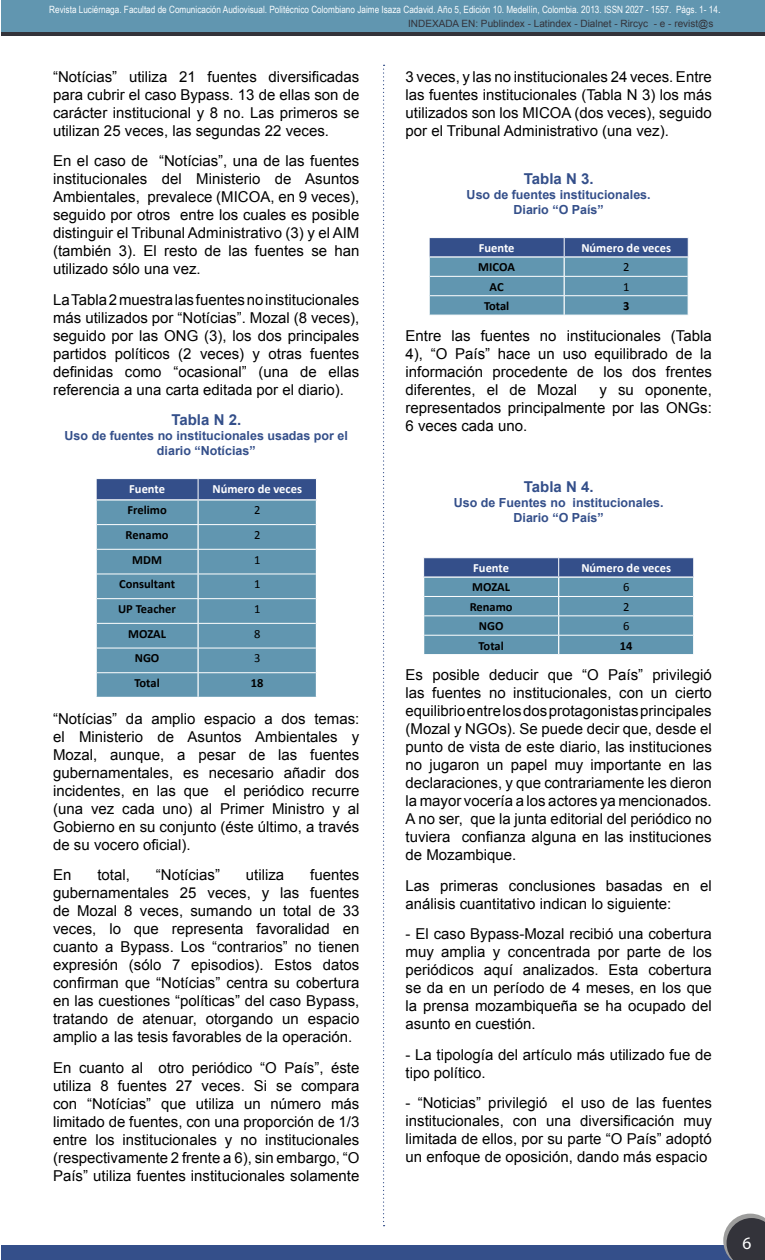
<style>
.page{position:relative;width:765px;height:1260px;background:#fff}
.page>*{position:absolute;margin:0;border:0;box-sizing:border-box;transform-origin:0 0}
.t1{font:17.5px "Myriad Pro";color:#fff}
.t2{font:15px/18px "Arial";color:#000;text-align:justify}
.t3{font:700 15px "Arial";color:#344f8a}
.t4{font:700 12.5px/15px "Arial";color:#344f8a;text-align:center}
.t5{font:700 12.5px "Calibri";color:#000}
.t6{font:700 12.5px "Calibri";color:#fff}
.t7{font:12.5px "Calibri";color:#000}
.t8{font:10px "Arial Narrow";color:#fafdff}
.t9{font:10px "Arial";color:#33333a}
.s1{font-size:11.25px}
</style>
<div class="page">
<div style="left:1px;top:1245px;width:736px;height:14px;background:#344f8a"></div>
<div style="left:1px;top:0;width:764px;height:36px;background:#6196b0"></div>
<hr style="left:1px;top:32px;width:764px;height:4px;background:#33333a">
<svg style="left:723px;top:1214px;width:42px;height:46px;background:#54555c"></svg>
<svg style="left:383px;top:65px;width:2px;height:1161px"></svg>
<svg style="left:96px;top:479px;width:221px;height:218px;background:#6192ae"></svg>
<hr style="left:97px;top:524px;width:101px;height:1px;background:#fff">
<hr style="left:198px;top:524px;width:118px;height:1px;background:#fff">
<hr style="left:97px;top:549px;width:101px;height:1px;background:#fff">
<hr style="left:198px;top:549px;width:118px;height:1px;background:#fff">
<hr style="left:97px;top:574px;width:101px;height:1px;background:#fff">
<hr style="left:198px;top:574px;width:118px;height:1px;background:#fff">
<hr style="left:97px;top:598px;width:101px;height:1px;background:#fff">
<hr style="left:198px;top:598px;width:118px;height:1px;background:#fff">
<hr style="left:97px;top:623px;width:101px;height:1px;background:#fff">
<hr style="left:198px;top:623px;width:118px;height:1px;background:#fff">
<hr style="left:97px;top:648px;width:101px;height:1px;background:#fff">
<hr style="left:198px;top:648px;width:118px;height:1px;background:#fff">
<hr style="left:97px;top:672px;width:101px;height:1px;background:#fff">
<hr style="left:198px;top:672px;width:118px;height:1px;background:#fff">
<svg style="left:429px;top:238px;width:260px;height:77px;background:#5c89a9"></svg>
<hr style="left:430px;top:276px;width:134px;height:1px;background:#fff">
<hr style="left:564px;top:276px;width:124px;height:1px;background:#fff">
<hr style="left:430px;top:295px;width:134px;height:1px;background:#fff">
<hr style="left:564px;top:295px;width:124px;height:1px;background:#fff">
<svg style="left:423px;top:558px;width:271px;height:96px;background:#5e8cab"></svg>
<hr style="left:424px;top:596px;width:135px;height:1px;background:#fff">
<hr style="left:559px;top:596px;width:134px;height:1px;background:#fff">
<hr style="left:424px;top:616px;width:135px;height:1px;background:#fff">
<hr style="left:559px;top:616px;width:134px;height:1px;background:#fff">
<hr style="left:424px;top:635px;width:135px;height:1px;background:#fff">
<hr style="left:559px;top:635px;width:134px;height:1px;background:#fff">
<p class="t8" style="left:49px;top:3px;width:673px">Revista Luciérnaga. Facultad de Comunicación Audiovisual. Politécnico Colombiano Jaime Isaza Cadavid. Año 5, Edición 10. Medellín, Colombia. 2013. ISSN 2027 - 1557. Págs. 1- 14<span class="s1">.</span></p>
<p class="t9" style="left:408px;top:17px;width:307px">INDEXADA EN: Publindex - Latindex - Dialnet - Rircyc - e - revist@s</p>
<p class="t2" style="left:53px;top:67px;width:308px">“Notícias” utiliza 21 fuentes diversificadas para cubrir el caso Bypass. 13 de ellas son de carácter institucional y 8 no. Las primeros se utilizan 25 veces, las segundas 22 veces.</p>
<p class="t2" style="left:53px;top:152px;width:308px">En el caso de “Notícias”, una de las fuentes institucionales del Ministerio de Asuntos Ambientales, prevalece (MICOA, en 9 veces), seguido por otros entre los cuales es posible distinguir el Tribunal Administrativo (3) y el AIM (también 3). El resto de las fuentes se han utilizado sólo una vez.</p>
<p class="t2" style="left:53px;top:290px;width:308px">La Tabla 2 muestra las fuentes no institucionales más utilizados por “Notícias”. Mozal (8 veces), seguido por las ONG (3), los dos principales partidos políticos (2 veces) y otras fuentes definidas como “ocasional” (una de ellas referencia a una carta editada por el diario).</p>
<p class="t3" style="left:171px;top:409px;width:71px">Tabla N 2.</p>
<p class="t4" style="left:65px;top:429px;width:285px">Uso de fuentes no institucionales usadas por el diario “Notícias”</p>
<p class="t6" style="left:129px;top:481px;width:37px">Fuente</p>
<p class="t6" style="left:212px;top:481px;width:91px">Número de veces</p>
<p class="t5" style="left:127px;top:502px;width:41px">Frelimo</p>
<p class="t7" style="left:254px;top:502px;width:8px">2</p>
<p class="t5" style="left:126px;top:527px;width:44px">Renamo</p>
<p class="t7" style="left:254px;top:527px;width:8px">2</p>
<p class="t5" style="left:132px;top:552px;width:31px">MDM</p>
<p class="t7" style="left:254px;top:552px;width:8px">1</p>
<p class="t5" style="left:119px;top:576px;width:58px">Consultant</p>
<p class="t7" style="left:254px;top:576px;width:8px">1</p>
<p class="t5" style="left:118px;top:601px;width:59px">UP Teacher</p>
<p class="t7" style="left:254px;top:601px;width:8px">1</p>
<p class="t5" style="left:128px;top:626px;width:39px">MOZAL</p>
<p class="t7" style="left:254px;top:626px;width:8px">8</p>
<p class="t5" style="left:135px;top:650px;width:26px">NGO</p>
<p class="t7" style="left:254px;top:650px;width:8px">3</p>
<p class="t5" style="left:134px;top:675px;width:27px">Total</p>
<p class="t5" style="left:251px;top:675px;width:14px">18</p>
<p class="t2" style="left:53px;top:709px;width:308px">“Notícias” da amplio espacio a dos temas: el Ministerio de Asuntos Ambientales y Mozal, aunque, a pesar de las fuentes gubernamentales, es necesario añadir dos incidentes, en las que el periódico recurre (una vez cada uno) al Primer Ministro y al Gobierno en su conjunto (éste último, a través de su vocero oficial).</p>
<p class="t2" style="left:53px;top:866px;width:20px">En</p>
<p class="t2" style="left:97px;top:866px;width:34px">total,</p>
<p class="t2" style="left:156px;top:866px;width:66px">“Notícias”</p>
<p class="t2" style="left:246px;top:866px;width:40px">utiliza</p>
<p class="t2" style="left:53px;top:866px;width:308px;text-indent:257px">fuentes gubernamentales 25 veces, y las fuentes de Mozal 8 veces, sumando un total de 33 veces, lo que representa favoralidad en cuanto a Bypass. Los “contrarios” no tienen expresión (sólo 7 episodios). Estos datos confirman que “Notícias” centra su cobertura en las cuestiones “políticas” del caso Bypass, tratando de atenuar, otorgando un espacio amplio a las tesis favorables de la operación.</p>
<p class="t2" style="left:53px;top:1058px;width:308px">En cuanto al otro periódico “O País”, éste utiliza 8 fuentes 27 veces. Si se compara con “Notícias” que utiliza un número más limitado de fuentes, con una proporción de 1/3 entre los institucionales y no institucionales (respectivamente 2 frente a 6), sin embargo, “O País” utiliza fuentes institucionales solamente</p>
<p class="t2" style="left:406px;top:67px;width:308px">3 veces, y las no institucionales 24 veces. Entre las fuentes institucionales (Tabla N 3) los más utilizados son los MICOA (dos veces), seguido por el Tribunal Administrativo (una vez).</p>
<p class="t3" style="left:524px;top:168px;width:71px">Tabla N 3.</p>
<p class="t4" style="left:467px;top:188px;width:186px">Uso de fuentes institucionales.<br>Diario “O País”</p>
<p class="t6" style="left:479px;top:240px;width:37px">Fuente</p>
<p class="t6" style="left:581px;top:240px;width:91px">Número de veces</p>
<p class="t5" style="left:478px;top:259px;width:38px">MICOA</p>
<p class="t7" style="left:623px;top:259px;width:8px">2</p>
<p class="t5" style="left:490px;top:279px;width:16px">AC</p>
<p class="t7" style="left:623px;top:279px;width:8px">1</p>
<p class="t5" style="left:484px;top:298px;width:27px">Total</p>
<p class="t5" style="left:623px;top:298px;width:8px">3</p>
<p class="t2" style="left:406px;top:327px;width:308px">Entre las fuentes no institucionales (Tabla 4), “O País” hace un uso equilibrado de la información procedente de los dos frentes diferentes, el de Mozal</p>
<p class="t2" style="left:406px;top:381px;width:308px;text-indent:194px">y su oponente, representados principalmente por las ONGs:<br>6 veces cada uno.</p>
<p class="t3" style="left:524px;top:476px;width:71px">Tabla N 4.</p>
<p class="t4" style="left:454px;top:495px;width:211px">Uso de Fuentes no institucionales.<br>Diario “O País”</p>
<p class="t6" style="left:473px;top:560px;width:37px">Fuente</p>
<p class="t6" style="left:581px;top:560px;width:91px">Número de veces</p>
<p class="t5" style="left:472px;top:579px;width:39px">MOZAL</p>
<p class="t7" style="left:623px;top:579px;width:8px">6</p>
<p class="t5" style="left:470px;top:599px;width:44px">Renamo</p>
<p class="t7" style="left:623px;top:599px;width:8px">2</p>
<p class="t5" style="left:479px;top:618px;width:26px">NGO</p>
<p class="t7" style="left:623px;top:618px;width:8px">6</p>
<p class="t5" style="left:479px;top:637px;width:27px">Total</p>
<p class="t5" style="left:620px;top:637px;width:14px">14</p>
<p class="t2" style="left:406px;top:666px;width:308px">Es posible deducir que “O País” privilegió las fuentes no institucionales, con un cierto equilibrio entre los dos protagonistas principales (Mozal y NGOs). Se puede decir que, desde el punto de vista de este diario, las instituciones no jugaron un papel muy importante en las declaraciones, y que contrariamente les dieron la mayor vocería a los actores ya mencionados.<br>A no ser, que la junta editorial del periódico no tuviera confianza alguna en las instituciones de Mozambique.</p>
<p class="t2" style="left:406px;top:877px;width:308px">Las primeras conclusiones basadas en el análisis cuantitativo indican lo siguiente:</p>
<p class="t2" style="left:406px;top:925px;width:308px">- El caso Bypass-Mozal recibió una cobertura muy amplia y concentrada por parte de los periódicos aquí analizados. Esta cobertura se da en un período de 4 meses, en los que la prensa mozambiqueña se ha ocupado del asunto en cuestión.</p>
<p class="t2" style="left:406px;top:1046px;width:308px">- La tipología del artículo más utilizado fue de tipo político.</p>
<p class="t2" style="left:406px;top:1094px;width:308px">- “Noticias” privilegió el uso de las fuentes institucionales, con una diversificación muy limitada de ellos, por su parte “O País” adoptó un enfoque de oposición, dando más espacio</p>
<p class="t1" style="left:743px;top:1232px;width:10px">6</p>
</div>
